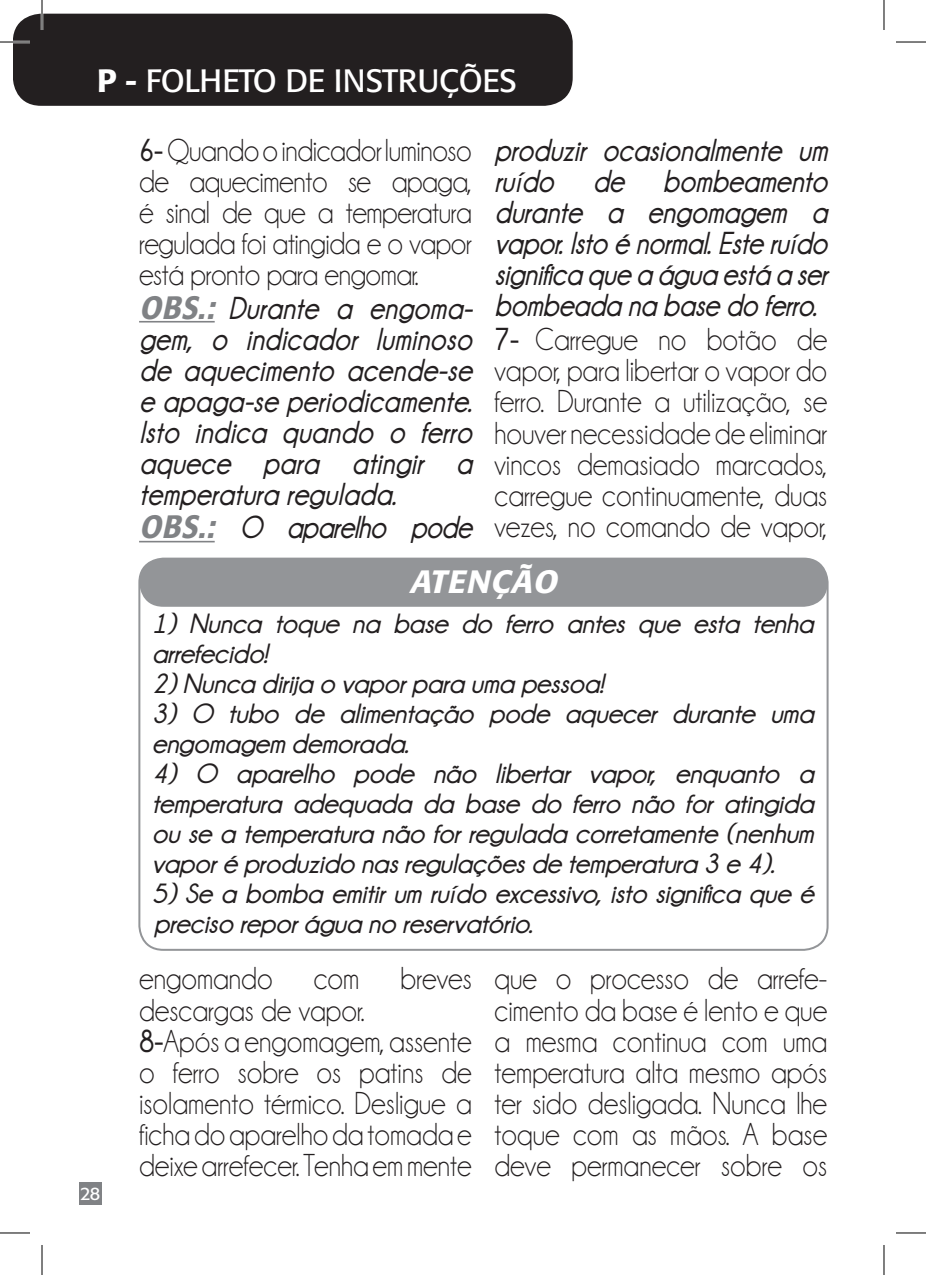
<style>
.page{position:relative;width:926px;height:1275px;background:#fff}
.page>*{position:absolute;margin:0;border:0;box-sizing:border-box;transform-origin:0 0}
.t1{font:32px/31.2px "Champagne&Limousines";color:#231f20;text-align:justify;scale:.9 1}
.t2{font:italic 700 32px/31px "Champagne&Limousines";color:#231f20;text-align:justify;scale:.9 1}
.t3{font:32px "Formata";letter-spacing:-.01em;color:#fff}
.t4{font:italic 500 32px "Formata";color:#fff}
.t5{font:italic 700 28px/30px "Champagne&Limousines";color:#231f20}
.t6{font:18px "Formata";color:#fff}
.s1{font-weight:500}
.s2{font-weight:700}
.s3{font-family:"Formata";font-weight:500;color:#808285}
</style>
<div class="page">
<div style="left:79px;top:1182px;width:23px;height:22px;background:#808285"></div>
<div style="left:14px;top:14px;width:559px;height:92px;background:#231f20;border-radius:28px"></div>
<hr style="left:139px;top:321px;width:76px;height:1px;background:#808285">
<hr style="left:139px;top:541px;width:76px;height:1px;background:#808285">
<div style="left:139px;top:558px;width:688px;height:49px;background:#939598;border-radius:24px"></div>
<hr style="left:0;top:41px;width:30px;height:2px;background:#fff">
<hr style="left:41px;top:0;width:2px;height:30px;background:#fff">
<hr style="left:0;top:42px;width:30px;height:1px;background:#000">
<hr style="left:896px;top:42px;width:30px;height:1px;background:#000">
<hr style="left:0;top:1232px;width:30px;height:1px;background:#000">
<hr style="left:896px;top:1232px;width:30px;height:1px;background:#000">
<hr style="left:42px;top:0;width:1px;height:30px;background:#000">
<hr style="left:42px;top:1245px;width:1px;height:30px;background:#000">
<hr style="left:884px;top:0;width:1px;height:30px;background:#000">
<hr style="left:884px;top:1245px;width:1px;height:30px;background:#000">
<p class="t3" style="left:97px;top:61px;width:421px"><span class="s1">P -</span> FOLHETO DE INSTRUÇÕES</p>
<p class="t1" style="left:139px;top:135px;width:371px"><span class="s2">6-</span> Quando o indicador luminoso de aquecimento se apaga, é sinal de que a temperatura regulada foi atingida e o vapor está pronto para engomar.</p>
<p class="t2" style="left:139px;top:292px;width:380px"><span class="s3">OBS.:</span> Durante a engoma&shy;gem, o indicador luminoso de aquecimento acende-se e apaga-se periodicamente.<br>Isto indica quando o ferro aquece para atingir a temperatura regulada.</p>
<p class="t2" style="left:139px;top:512px;width:380px"><span class="s3">OBS.:</span> O aparelho pode</p>
<p class="t2" style="left:494px;top:134px;width:380px">produzir ocasionalmente um ruído de bombeamento durante a engomagem a vapor.Isto é normal.Este ruído significa que a água está a ser bombeada na base do ferro.</p>
<p class="t1" style="left:494px;top:324px;width:371px"><span class="s2">7-</span> Carregue no botão de vapor, para libertar o vapor do ferro. Durante a utilização, se houver necessidade de eliminar vincos demasiado marcados, carregue continuamente, duas vezes, no comando de vapor,</p>
<p class="t4" style="left:409px;top:562px;width:157px">ATENÇÃO</p>
<p class="t5" style="left:152px;top:609px;width:670px">1) Nunca toque na base do ferro antes que esta tenha arrefecido!<br>2)Nunca dirija o vaporpara uma pessoa!</p>
<p class="t5" style="left:152px;top:698px;width:670px">3) O tubo de alimentação pode aquecer durante uma engomagem demorada.</p>
<p class="t5" style="left:152px;top:758px;width:670px;text-align:justify">4) O aparelho pode não libertar vapor, enquanto a temperatura adequada da base do ferro não for atingida ouse a temperatura não forregulada corretamente (nenhum vaporé produzido nasregulaçõesde temperatura 3 e 4).</p>
<p class="t5" style="left:152px;top:878px;width:670px">5) Se a bomba emitir um ruído excessivo, isto significa que é preciso reporágua no reservatório.</p>
<p class="t6" style="left:80px;top:1183px;width:22px">28</p>
<p class="t1" style="left:139px;top:963px;width:150px">engomando</p>
<p class="t1" style="left:314px;top:963px;width:52px">com</p>
<p class="t1" style="left:400px;top:963px;width:81px">breves</p>
<p class="t1" style="left:139px;top:995px;width:371px;text-align:left">descargas de vapor.<br><span class="s2">8-</span> Após a engomagem, assente o ferro sobre os patins de isolamento térmico. Desligue a ficha do aparelho da tomada e deixe arrefecer. Tenha em mente</p>
<p class="t1" style="left:494px;top:963px;width:371px">que o processo de arrefe&shy;cimento da base é lento e que a mesma continua com uma temperatura alta mesmo após ter sido desligada. Nunca lhe toque com as mãos. A base deve permanecer sobre os</p>
</div>
